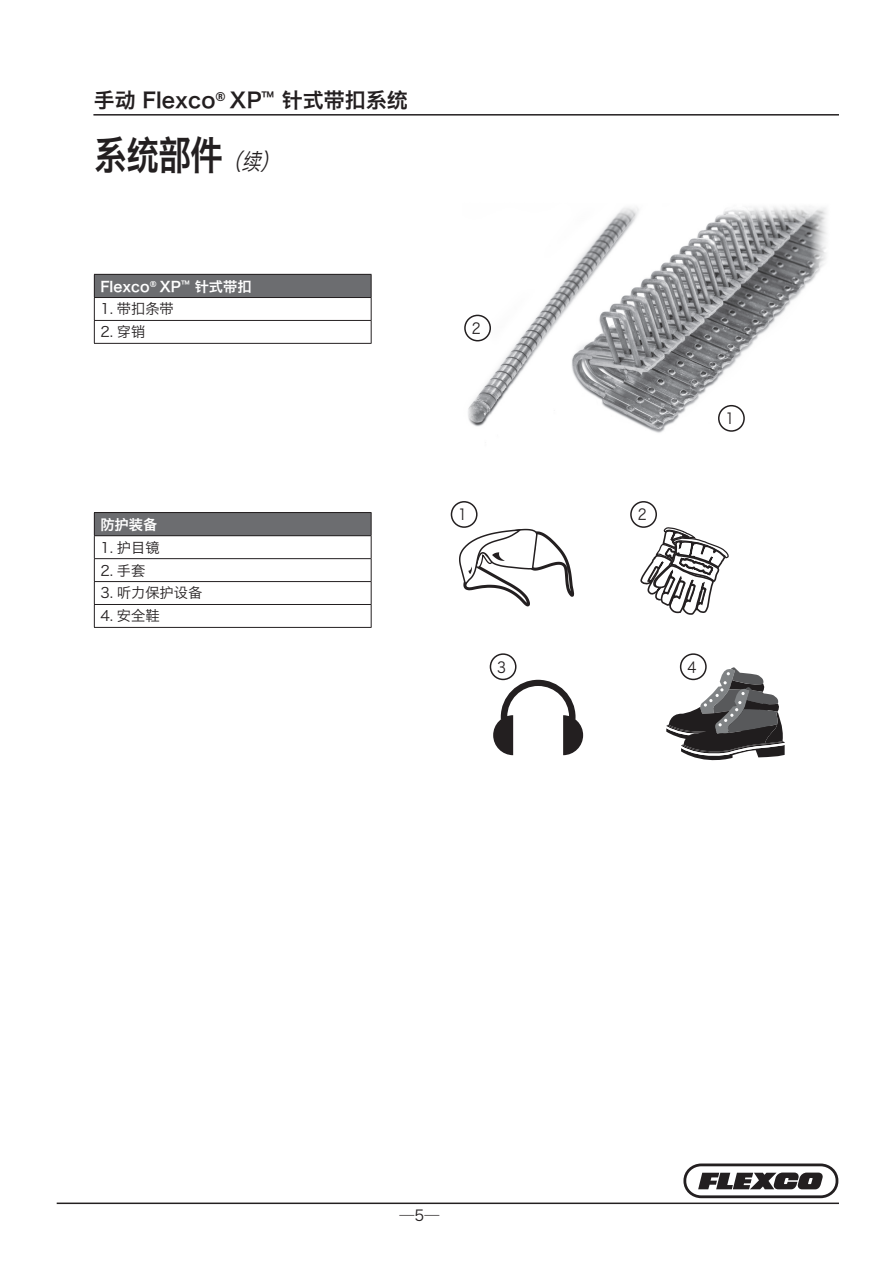
<style>
.page{position:relative;width:893px;height:1263px;background:#fff}
.page>*{position:absolute;margin:0;border:0;box-sizing:border-box;transform-origin:0 0}
.sectionTitle{font:39.6px "Hiragino Sans GB W6";color:#231f20;scale:.82 1}
.t1{font:21px "Hiragino Sans GB W6";color:#231f20}
.t2{font:15px "Hiragino Sans GB W3";color:#231f20;scale:.9 1}
.t3{font:15px "Hiragino Sans GB W3";color:#231f20}
.address_locations{font:14.25px "Hiragino Sans GB W3";color:#231f20}
.address_locations-2{font:14.25px "Hiragino Sans GB W6";color:#fff}
.s1{font-family:"Hiragino Sans GB W3";font-style:italic;font-size:23.1px}
</style>
<div class="page">
<svg style="left:683px;top:1163px;width:155px;height:35px"></svg>
<hr style="left:57px;top:1202px;width:782px;height:2px;background:#231f20">
<hr style="left:93px;top:114px;width:746px;height:2px;background:#231f20">
<svg style="left:459px;top:528px;width:116px;height:78px"></svg>
<svg style="left:639px;top:523px;width:90px;height:92px"></svg>
<svg style="left:493px;top:680px;width:90px;height:75px"></svg>
<svg style="left:666px;top:667px;width:119px;height:94px"></svg>
<div style="left:94px;top:274px;width:277px;height:23px;background:#6c6d70"></div>
<hr style="left:94px;top:320px;width:278px;height:1px;background:#231f20">
<hr style="left:94px;top:343px;width:278px;height:1px;background:#231f20">
<hr style="left:94px;top:274px;width:278px;height:1px;background:#231f20">
<svg style="left:94px;top:275px;width:1px;height:68px"></svg>
<svg style="left:371px;top:275px;width:1px;height:68px"></svg>
<hr style="left:94px;top:297px;width:278px;height:1px;background:#231f20">
<div style="left:94px;top:512px;width:277px;height:24px;background:#6c6d70"></div>
<hr style="left:94px;top:558px;width:278px;height:1px;background:#231f20">
<hr style="left:94px;top:581px;width:278px;height:1px;background:#231f20">
<hr style="left:94px;top:604px;width:278px;height:1px;background:#231f20">
<hr style="left:94px;top:627px;width:278px;height:1px;background:#231f20">
<hr style="left:94px;top:512px;width:278px;height:1px;background:#231f20">
<svg style="left:94px;top:513px;width:1px;height:114px"></svg>
<svg style="left:371px;top:513px;width:1px;height:114px"></svg>
<hr style="left:94px;top:535px;width:278px;height:1px;background:#231f20">
<img style="left:464px;top:206px;width:363px;height:227px">
<div style="left:451px;top:501px;width:27px;height:27px;border:2px solid #231f20;border-radius:50%"></div>
<div style="left:630px;top:501px;width:27px;height:27px;border:2px solid #231f20;border-radius:50%"></div>
<div style="left:490px;top:653px;width:26px;height:27px;border:2px solid #231f20;border-radius:50%"></div>
<div style="left:680px;top:653px;width:27px;height:27px;border:2px solid #231f20;border-radius:50%"></div>
<div style="left:718px;top:405px;width:27px;height:27px;border:2px solid #231f20;border-radius:50%"></div>
<div style="left:464px;top:315px;width:27px;height:26px;border:2px solid #231f20;border-radius:50%"></div>
<h2 class="t1" style="left:94px;top:86px;width:316px">手动 Flexco<sup>®</sup> XP<sup>™</sup> 针式带扣系统</h2>
<p class="sectionTitle" style="left:94px;top:129px;width:234px">系统部件<span class="s1">（续）</span></p>
<p class="address_locations-2" style="left:100px;top:277px;width:153px">Flexco<sup>®</sup> XP<sup>™</sup> 针式带扣</p>
<p class="address_locations" style="left:100px;top:300px;width:75px">1. 带扣条带</p>
<p class="address_locations" style="left:100px;top:323px;width:47px">2. 穿销</p>
<p class="address_locations-2" style="left:100px;top:515px;width:58px">防护装备</p>
<p class="address_locations" style="left:100px;top:538px;width:61px">1. 护目镜</p>
<p class="address_locations" style="left:100px;top:561px;width:47px">2. 手套</p>
<p class="address_locations" style="left:100px;top:584px;width:104px">3. 听力保护设备</p>
<p class="address_locations" style="left:100px;top:607px;width:61px">4. 安全鞋</p>
<p class="t2" style="left:472px;top:319px;width:11px">2</p>
<p class="t2" style="left:458px;top:505px;width:11px">1</p>
<p class="t2" style="left:638px;top:505px;width:11px">2</p>
<p class="t2" style="left:726px;top:409px;width:11px">1</p>
<p class="t2" style="left:497px;top:657px;width:11px">3</p>
<p class="t2" style="left:687px;top:657px;width:11px">4</p>
<p class="t3" style="left:400px;top:1205px;width:41px">—5—</p>
</div>
